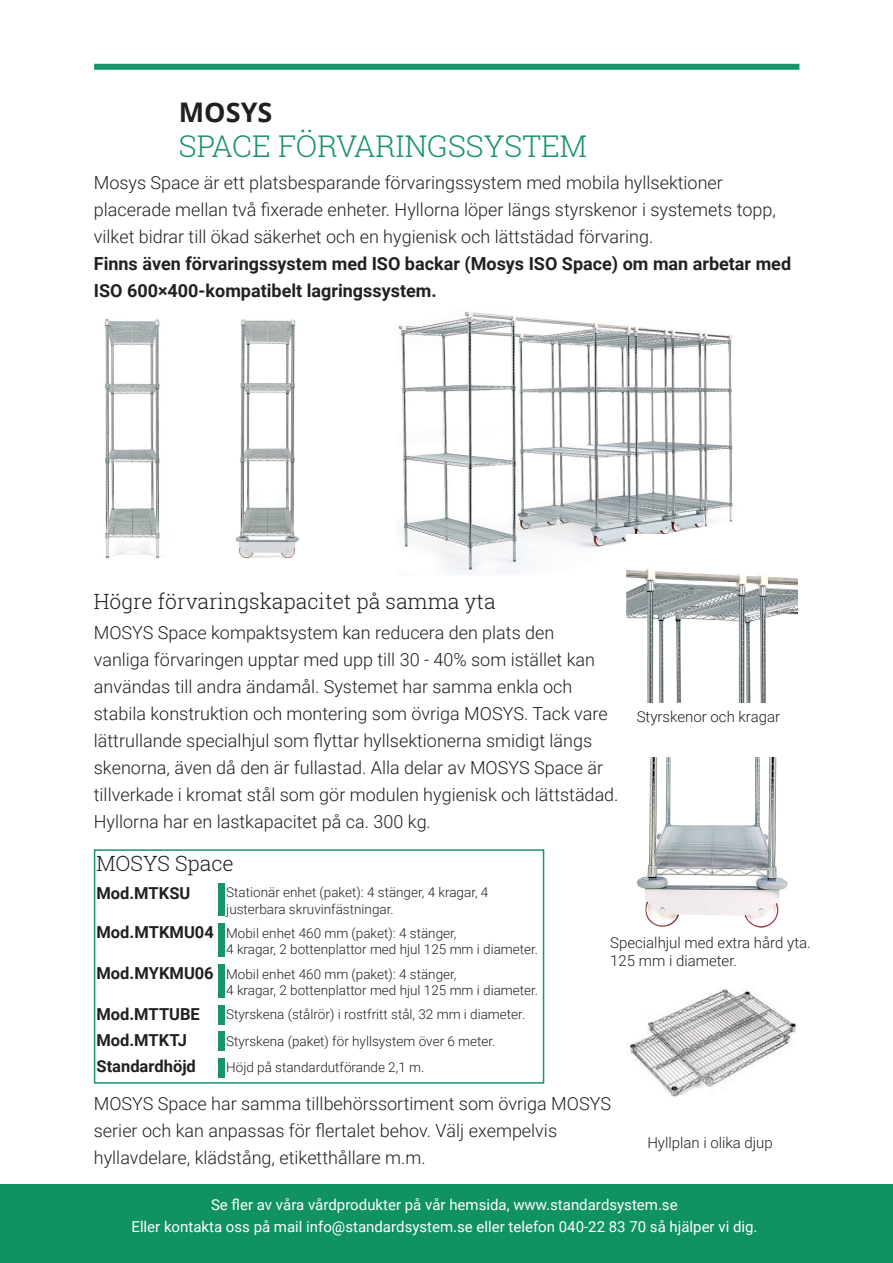
<style>
.page{position:relative;width:893px;height:1263px;background:#fff}
.page>*{position:absolute;margin:0;border:0;box-sizing:border-box;transform-origin:0 0}
.Page_Header_-_Blue{font:300 30px "Roboto Slab";color:#199369}
.Page_Header_-_Black{font:700 27px "Open Sans";color:#231f20}
.Page_Header_Subtext{font:300 21px "Roboto Slab";color:#231f20}
.Page_Header_Subtext-2{font:300 18px/27px "Roboto";color:#231f20}
.Page_Header_Subtext-3{font:700 18px/27px "Roboto";color:#231f20}
.Page_Header_Subtext-4{font:700 16.5px "Roboto";color:#231f20}
.t1{font:15px/22.5px "Roboto";color:#fff;text-align:center}
.Page_Header_Subtext-5{font:300 15px/18px "Roboto";color:#231f20}
.Page_Header_Subtext-6{font:300 13.5px/16.2px "Roboto";color:#231f20}
</style>
<div class="page">
<div style="left:0;top:1184px;width:893px;height:79px;background:#109263"></div>
<div style="left:94px;top:64px;width:705px;height:6px;background:#199369"></div>
<img style="left:105px;top:319px;width:194px;height:240px">
<img style="left:398px;top:312px;width:335px;height:263px">
<img style="left:626px;top:535px;width:171px;height:168px">
<img style="left:637px;top:758px;width:151px;height:170px">
<img style="left:630px;top:989px;width:167px;height:108px">
<div style="left:218px;top:883px;width:6px;height:33px;background:#199369"></div>
<div style="left:219px;top:965px;width:6px;height:33px;background:#199369"></div>
<div style="left:94px;top:849px;width:450px;height:235px;border:2px solid #199369"></div>
<div style="left:219px;top:923px;width:6px;height:34px;background:#199369"></div>
<div style="left:218px;top:1005px;width:6px;height:20px;background:#199369"></div>
<div style="left:218px;top:1031px;width:6px;height:20px;background:#199369"></div>
<div style="left:219px;top:1058px;width:6px;height:19px;background:#199369"></div>
<p class="Page_Header_-_Black" style="left:179px;top:93px;width:95px">MOSYS</p>
<p class="Page_Header_-_Blue" style="left:179px;top:125px;width:410px">SPACE FÖRVARINGSSYSTEM</p>
<p class="Page_Header_Subtext-2" style="left:94px;top:168px;width:684px">Mosys Space är ett platsbesparande förvaringssystem med mobila hyllsektioner placerade mellan två fixerade enheter. Hyllorna löper längs styrskenor i systemets topp, vilket bidrar till ökad säkerhet och en hygienisk och lättstädad förvaring.</p>
<p class="Page_Header_Subtext-3" style="left:94px;top:249px;width:699px">Finns även förvaringssystem med ISO backar (Mosys ISO Space) om man arbetar med<br>ISO 600×400-kompatibelt lagringssystem.</p>
<p class="Page_Header_Subtext" style="left:94px;top:587px;width:403px">Högre förvaringskapacitet på samma yta</p>
<p class="Page_Header_Subtext-2" style="left:94px;top:618px;width:526px">MOSYS Space kompaktsystem kan reducera den plats den<br>vanliga förvaringen upptar med upp till 30 - 40% som istället kan användas till andra ändamål. Systemet har samma enkla och stabila konstruktion och montering som övriga MOSYS. Tack vare lättrullande specialhjul som flyttar hyllsektionerna smidigt längs skenorna, även då den är fullastad. Alla delar av MOSYS Space är tillverkade i kromat stål som gör modulen hygienisk och lättstädad.</p>
<p class="Page_Header_Subtext-2" style="left:94px;top:807px;width:339px">Hyllorna har en lastkapacitet på ca. 300 kg.</p>
<p class="Page_Header_Subtext" style="left:96px;top:849px;width:139px">MOSYS Space</p>
<p class="Page_Header_Subtext-4" style="left:96px;top:882px;width:96px">Mod.MTKSU</p>
<p class="Page_Header_Subtext-6" style="left:226px;top:884px;width:264px">Stationär enhet (paket): 4 stänger, 4 kragar, 4 justerbara skruvinfästningar.</p>
<p class="Page_Header_Subtext-5" style="left:637px;top:707px;width:145px">Styrskenor och kragar</p>
<p class="Page_Header_Subtext-4" style="left:97px;top:921px;width:119px">Mod.MTKMU04</p>
<p class="Page_Header_Subtext-4" style="left:97px;top:962px;width:119px">Mod.MYKMU06</p>
<p class="Page_Header_Subtext-6" style="left:226px;top:924px;width:232px">Mobil enhet 460 mm (paket): 4 stänger,</p>
<p class="Page_Header_Subtext-6" style="left:226px;top:940px;width:313px">4 kragar, 2 bottenplattor med hjul 125 mm i diameter.</p>
<p class="Page_Header_Subtext-6" style="left:226px;top:965px;width:232px">Mobil enhet 460 mm (paket): 4 stänger,</p>
<p class="Page_Header_Subtext-6" style="left:226px;top:981px;width:313px">4 kragar, 2 bottenplattor med hjul 125 mm i diameter.</p>
<p class="Page_Header_Subtext-4" style="left:96px;top:1002px;width:105px">Mod.MTTUBE</p>
<p class="Page_Header_Subtext-6" style="left:226px;top:1006px;width:301px">Styrskena (stålrör) i rostfritt stål, 32 mm i diameter.</p>
<p class="Page_Header_Subtext-4" style="left:96px;top:1029px;width:92px">Mod.MTKTJ</p>
<p class="Page_Header_Subtext-6" style="left:226px;top:1032px;width:271px">Styrskena (paket) för hyllsystem över 6 meter.</p>
<p class="Page_Header_Subtext-4" style="left:97px;top:1055px;width:101px">Standardhöjd</p>
<p class="Page_Header_Subtext-6" style="left:226px;top:1058px;width:200px">Höjd på standardutförande 2,1 m.</p>
<p class="Page_Header_Subtext-5" style="left:610px;top:933px;width:202px">Specialhjul med extra hård yta.<br>125 mm i diameter.</p>
<p class="Page_Header_Subtext-2" style="left:94px;top:1089px;width:519px">MOSYS Space har samma tillbehörssortiment som övriga MOSYS</p>
<p class="Page_Header_Subtext-2" style="left:94px;top:1116px;width:465px">serier och kan anpassas för flertalet behov. Välj exempelvis hyllavdelare, klädstång, etiketthållare m.m.</p>
<p class="Page_Header_Subtext-5" style="left:647px;top:1133px;width:127px">Hyllplan i olika djup</p>
<p class="t1" style="left:131px;top:1192px;width:627px">Se fler av våra vårdprodukter på vår hemsida, www.standardsystem.se<br>Eller kontakta oss på mail info@standardsystem.se eller telefon 040-22 83 70 så hjälper vi dig.</p>
</div>
